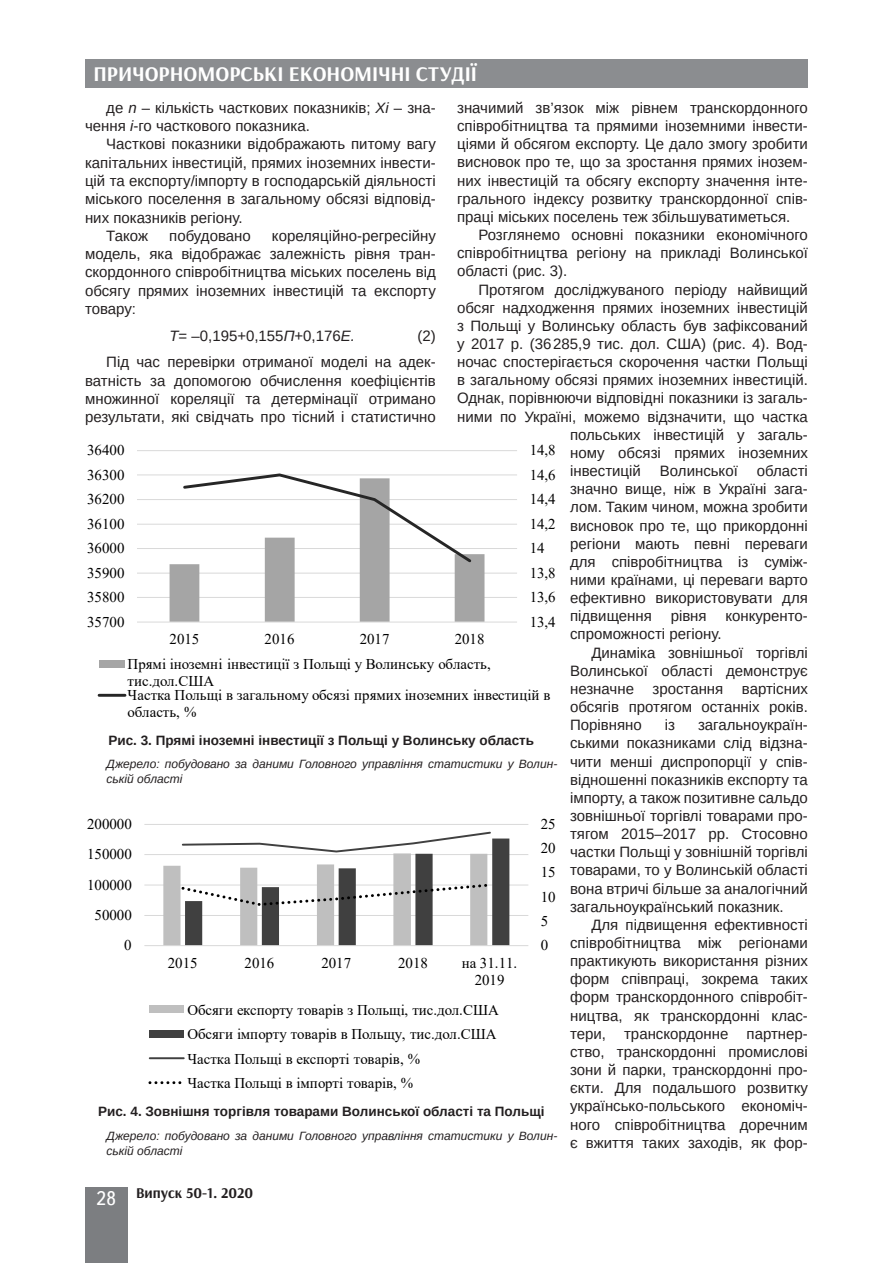
<style>
.page{position:relative;width:893px;height:1263px;background:#fff}
.page>*{position:absolute;margin:0;border:0;box-sizing:border-box;transform-origin:0 0}
.t1{font:700 21px "Arsenal";color:#fff}
.t2{font:15px/18.1px "Arimo";color:#231f20;text-align:justify}
.t3{font:700 15px "Arsenal";color:#231f20}
.t4{font:14.85px/24.5px "Times New Roman";color:#000}
.t5{font:700 13.5px "Arimo";color:#231f20}
.t6{font:italic 12px/15px "Arimo";color:#231f20}
.s1{font-style:italic}
.s2{font-family:"Ukrainian Text";font-weight:400;font-size:19.5px;color:#fff}
</style>
<div class="page">
<div style="left:85px;top:59px;width:723px;height:29px;background:#8b8d90"></div>
<div style="left:85px;top:1186px;width:43px;height:76px;background:#7c7e81"></div>
<hr style="left:137px;top:597px;width:380px;height:1px;background:#d9d9d9">
<hr style="left:137px;top:573px;width:380px;height:1px;background:#d9d9d9">
<hr style="left:137px;top:548px;width:380px;height:1px;background:#d9d9d9">
<hr style="left:137px;top:524px;width:380px;height:1px;background:#d9d9d9">
<hr style="left:137px;top:499px;width:380px;height:1px;background:#d9d9d9">
<hr style="left:137px;top:474px;width:380px;height:1px;background:#d9d9d9">
<hr style="left:137px;top:450px;width:380px;height:1px;background:#d9d9d9">
<svg style="left:170px;top:523px;width:314px;height:98px"></svg>
<hr style="left:137px;top:621px;width:380px;height:1px;background:#d9d9d9">
<svg style="left:181px;top:473px;width:293px;height:92px"></svg>
<div style="left:99px;top:660px;width:26px;height:7px;background:#a5a5a5"></div>
<hr style="left:99px;top:694px;width:26px;height:3px;background:#262626">
<hr style="left:144px;top:915px;width:384px;height:1px;background:#d9d9d9">
<hr style="left:144px;top:884px;width:384px;height:1px;background:#d9d9d9">
<hr style="left:144px;top:854px;width:384px;height:1px;background:#d9d9d9">
<hr style="left:144px;top:824px;width:384px;height:1px;background:#d9d9d9">
<hr style="left:144px;top:945px;width:384px;height:1px;background:#d9d9d9">
<svg style="left:163px;top:831px;width:346px;height:115px"></svg>
<div style="left:150px;top:1006px;width:34px;height:7px;background:#bfbfbf"></div>
<div style="left:150px;top:1030px;width:34px;height:8px;background:#404040"></div>
<hr style="left:150px;top:1057px;width:34px;height:2px;background:#404040">
<svg style="left:150px;top:1081px;width:32px;height:3px"></svg>
<h1 class="t1" style="left:94px;top:61px;width:385px">ПРИЧОРНОМОРСЬКІ ЕКОНОМІЧНІ СТУДІЇ</h1>
<p class="t2" style="left:457px;top:99px;width:352px">значимий зв’язок між рівнем транскордонного співробітництва та прямими іноземними інвести&shy;ціями й обсягом експорту. Це дало змогу зробити висновок про те, що за зростання прямих інозем&shy;них інвестицій та обсягу експорту значення інте&shy;грального індексу розвитку транскордонної спів&shy;праці міських поселень теж збільшуватиметься.</p>
<p class="t2" style="left:457px;top:226px;width:352px;text-indent:21px">Розглянемо основні показники економічного співробітництва регіону на прикладі Волинської області (рис. 3).</p>
<p class="t2" style="left:478px;top:280px;width:331px">Протягом досліджуваного періоду найвищий</p>
<p class="t2" style="left:457px;top:299px;width:352px">обсяг надходження прямих іноземних інвестицій</p>
<p class="t2" style="left:457px;top:317px;width:352px">з Польщі у Волинську область був зафіксований</p>
<p class="t2" style="left:457px;top:335px;width:352px">у 2017 р. (36285,9 тис. дол. США) (рис. 4). Вод-</p>
<p class="t2" style="left:457px;top:353px;width:352px">ночас спостерігається скорочення частки Польщі</p>
<p class="t2" style="left:457px;top:371px;width:352px">в загальному обсязі прямих іноземних інвестицій.</p>
<p class="t2" style="left:457px;top:389px;width:352px">Однак, порівнюючи відповідні показники із загаль-</p>
<p class="t2" style="left:457px;top:407px;width:352px">ними по Україні, можемо відзначити, що частка</p>
<p class="t2" style="left:570px;top:426px;width:239px">польських інвестицій у загаль-</p>
<p class="t2" style="left:570px;top:444px;width:239px">ному обсязі прямих іноземних</p>
<p class="t2" style="left:570px;top:462px;width:72px">інвестицій</p>
<p class="t2" style="left:660px;top:462px;width:79px">Волинської</p>
<p class="t2" style="left:85px;top:99px;width:352px;text-indent:21px">де <span class="s1">n</span> – кількість часткових показників; <span class="s1">Хі</span> – зна&shy;чення <span class="s1">і</span>-го часткового показника.</p>
<p class="t2" style="left:106px;top:135px;width:331px">Часткові показники відображають питому вагу</p>
<p class="t2" style="left:85px;top:154px;width:352px">капітальних інвестицій, прямих іноземних інвести-</p>
<p class="t2" style="left:85px;top:172px;width:352px">цій та експорту/імпорту в господарській діяльності</p>
<p class="t2" style="left:85px;top:190px;width:352px">міського поселення в загальному обсязі відповід-</p>
<p class="t2" style="left:85px;top:208px;width:159px">них показників регіону.</p>
<p class="t2" style="left:106px;top:227px;width:43px">Також</p>
<p class="t2" style="left:169px;top:227px;width:83px">побудовано</p>
<p class="t2" style="left:85px;top:227px;width:352px;text-indent:187px">кореляційно-регресійну модель, яка відображає залежність рівня тран&shy;скордонного співробітництва міських поселень від обсягу прямих іноземних інвестицій та експорту товару:</p>
<p class="t2" style="left:169px;top:326px;width:187px"><span class="s1">Т</span>= –0,195+0,155<span class="s1">П</span>+0,176<span class="s1">Е.</span></p>
<p class="t2" style="left:106px;top:322px;width:331px;line-height:26.7px;text-align:right">(2)<br>Під час перевірки отриманої моделі на адек-</p>
<p class="t2" style="left:85px;top:371px;width:352px">ватність за допомогою обчислення коефіцієнтів множинної кореляції та детермінації отримано результати, які свідчать про тісний і статистично</p>
<p class="t4" style="left:87px;top:437px;width:39px">36400</p>
<p class="t4" style="left:530px;top:437px;width:27px">14,8</p>
<p class="t2" style="left:570px;top:462px;width:239px;text-indent:187px">області значно вище, ніж в Україні зага&shy;лом. Таким чином, можна зробити висновок про те, що прикордонні регіони мають певні переваги для співробітництва із суміж&shy;ними країнами, ці переваги варто ефективно використовувати для підвищення</p>
<p class="t4" style="left:87px;top:462px;width:39px">36300</p>
<p class="t4" style="left:530px;top:462px;width:27px">14,6</p>
<p class="t4" style="left:87px;top:486px;width:39px">36200</p>
<p class="t4" style="left:530px;top:486px;width:27px">14,4</p>
<p class="t4" style="left:87px;top:511px;width:39px">36100</p>
<p class="t4" style="left:530px;top:511px;width:27px">14,2</p>
<p class="t4" style="left:87px;top:535px;width:39px">36000</p>
<p class="t4" style="left:530px;top:535px;width:16px">14</p>
<p class="t4" style="left:87px;top:560px;width:39px">35900</p>
<p class="t4" style="left:530px;top:560px;width:27px">13,8</p>
<p class="t4" style="left:87px;top:584px;width:39px">35800</p>
<p class="t4" style="left:530px;top:584px;width:27px">13,6</p>
<p class="t2" style="left:671px;top:607px;width:38px">рівня</p>
<p class="t2" style="left:725px;top:607px;width:84px">конкуренто-</p>
<p class="t2" style="left:570px;top:625px;width:153px">спроможності регіону.</p>
<p class="t2" style="left:591px;top:643px;width:218px">Динаміка зовнішньої торгівлі</p>
<p class="t2" style="left:570px;top:662px;width:239px">Волинської області демонструє</p>
<p class="t2" style="left:570px;top:680px;width:239px">незначне зростання вартісних</p>
<p class="t2" style="left:570px;top:698px;width:239px">обсягів протягом останніх років.</p>
<p class="t2" style="left:570px;top:716px;width:73px">Порівняно</p>
<p class="t2" style="left:665px;top:716px;width:12px">із</p>
<p class="t4" style="left:87px;top:609px;width:39px">35700</p>
<p class="t4" style="left:530px;top:609px;width:27px">13,4</p>
<p class="t4" style="left:128px;top:626px;width:365px;line-height:24.9px;text-indent:327px">2018<br>Прямі іноземні інвестиції з Польщі у Волинську область,</p>
<p class="t4" style="left:128px;top:673px;width:424px;line-height:14.7px">тис.дол.США<br>Частка Польщі в загальному обсязі прямих іноземних інвестицій в</p>
<p class="t4" style="left:128px;top:700px;width:70px">область, %</p>
<p class="t4" style="left:170px;top:626px;width:31px">2015</p>
<p class="t4" style="left:265px;top:626px;width:31px">2016</p>
<p class="t4" style="left:360px;top:626px;width:31px">2017</p>
<p class="t2" style="left:570px;top:716px;width:239px;text-indent:128px">загальноукраїн&shy;ськими показниками слід відзна&shy;чити менші диспропорції у спів&shy;відношенні показників експорту та імпорту, а також позитивне сальдо зовнішньої торгівлі товарами про&shy;тягом 2015–2017 рр. Стосовно частки Польщі у зовнішній торгівлі товарами, то у Волинській області вона втричі більше за аналогічний загальноукраїнський показник.</p>
<p class="t2" style="left:570px;top:916px;width:239px;text-indent:21px">Для підвищення ефективності співробітництва між регіонами практикують використання різних форм співпраці, зокрема таких форм транскордонного співробіт&shy;ництва, як транскордонні клас&shy;тери, транскордонне партнер&shy;ство, транскордонні промислові зони й парки, транскордонні про&shy;єкти. Для подальшого розвитку українсько-польського економіч&shy;ного співробітництва доречним є вжиття таких заходів, як фор-</p>
<p class="t5" style="left:108px;top:730px;width:427px">Рис. 3. Прямі іноземні інвестиції з Польщі у Волинську область</p>
<p class="t6" style="left:107px;top:756px;width:452px">Джерело: побудовано за даними Головного управління статистики у Волин&shy;ській області</p>
<p class="t4" style="left:87px;top:811px;width:46px">200000</p>
<p class="t4" style="left:541px;top:811px;width:16px">25</p>
<p class="t4" style="left:541px;top:835px;width:16px">20</p>
<p class="t4" style="left:87px;top:841px;width:46px">150000</p>
<p class="t4" style="left:541px;top:860px;width:16px">15</p>
<p class="t4" style="left:87px;top:872px;width:46px">100000</p>
<p class="t4" style="left:541px;top:884px;width:16px">10</p>
<p class="t4" style="left:95px;top:902px;width:39px">50000</p>
<p class="t4" style="left:541px;top:908px;width:9px">5</p>
<p class="t4" style="left:124px;top:932px;width:9px">0</p>
<p class="t4" style="left:541px;top:932px;width:9px">0</p>
<p class="t4" style="left:168px;top:950px;width:31px">2015</p>
<p class="t4" style="left:245px;top:950px;width:31px">2016</p>
<p class="t4" style="left:321px;top:950px;width:31px">2017</p>
<p class="t4" style="left:398px;top:950px;width:31px">2018</p>
<p class="t4" style="left:462px;top:954px;width:57px;line-height:16.8px;text-align:center">на 31.11.<br>2019</p>
<p class="t4" style="left:187px;top:997px;width:313px">Обсяги експорту товарів з Польщі, тис.дол.США Обсяги імпорту товарів в Польщу, тис.дол.США Частка Польщі в експорті товарів, %<br>Частка Польщі в імпорті товарів, %</p>
<p class="t5" style="left:98px;top:1102px;width:448px">Рис. 4. Зовнішня торгівля товарами Волинської області та Польщі</p>
<p class="t6" style="left:107px;top:1128px;width:452px">Джерело: побудовано за даними Головного управління статистики у Волин&shy;ській області</p>
<p class="t3" style="left:96px;top:1183px;width:159px"><span class="s2">28</span> Випуск 50-1. 2020</p>
</div>
